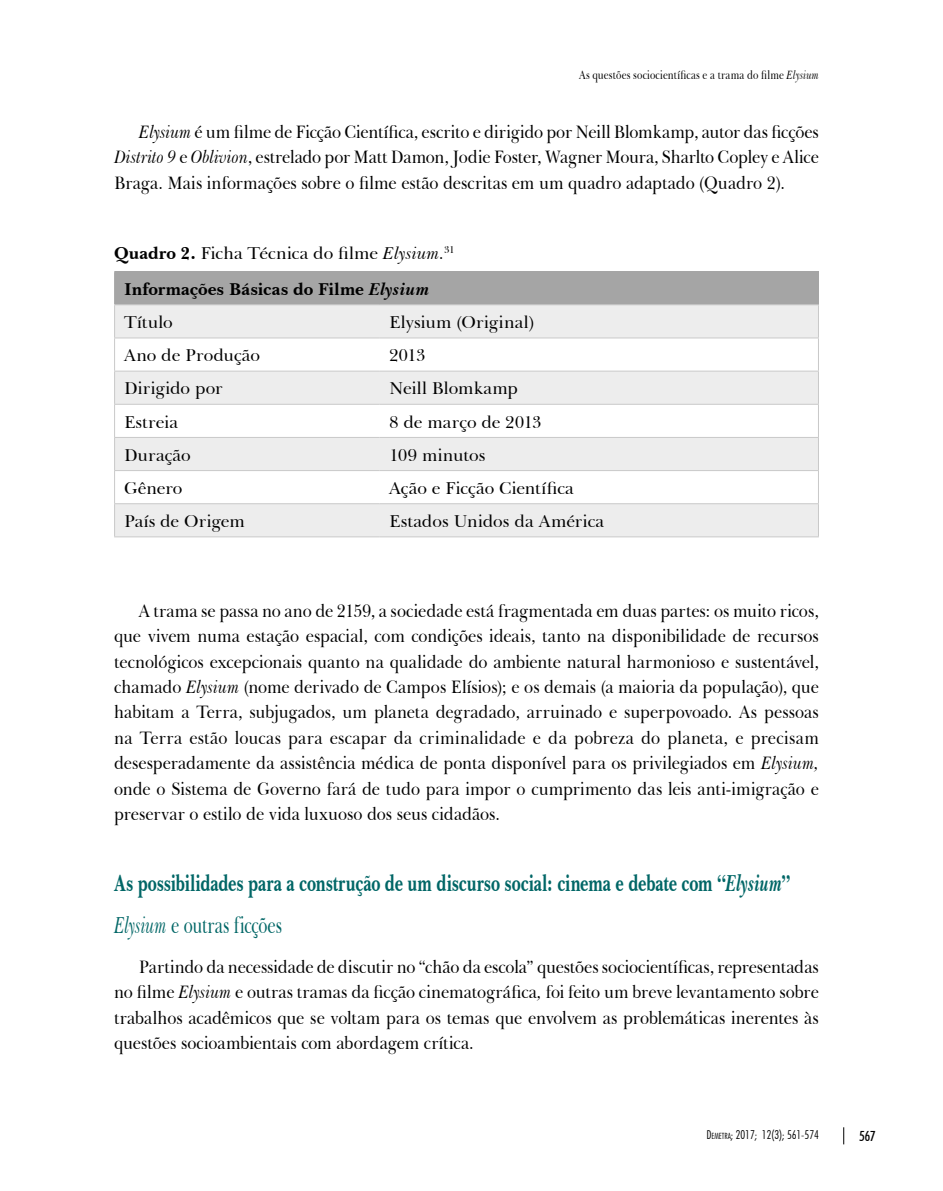
<style>
.page{position:relative;width:943px;height:1191px;background:#fff}
.page>*{position:absolute;margin:0;border:0;box-sizing:border-box;transform-origin:0 0}
.t1{font:700 23.62px/41.1px "Baskerville BT";letter-spacing:-.01em;color:#066;scale:.7 1}
.t2{font:18.38px/25.4px "Baskerville BT";color:#000;text-align:justify;scale:.9 1}
.t3{font:17.5px "Baskerville BT";color:#000}
.t4{font:700 17.5px/35.7px "Baskerville BT";color:#000}
.t5{font:500 condensed 14px "Futura BT";color:#000}
.t6{font:12.25px "Baskerville BT";letter-spacing:.02em;color:#000;scale:.8 1}
.t7{font:300 condensed 12.25px "Futura BT";color:#000}
.s1{font-style:italic}
.s2{font-weight:400}
.s3{font-weight:400;font-style:italic}
.s4{font-style:inherit}
.s5{font-size:8.58px}
</style>
<div class="page">
<svg style="left:843px;top:1127px;width:1px;height:17px"></svg>
<div style="left:115px;top:272px;width:703px;height:33px;background:#a5a5a5"></div>
<svg style="left:115px;top:305px;width:703px;height:231px;fill:#ededed"></svg>
<hr style="left:114px;top:272px;width:1px;height:32px;background:#a5a5a5">
<hr style="left:114px;top:271px;width:265px;height:1px;background:#a5a5a5">
<hr style="left:379px;top:271px;width:440px;height:1px;background:#a5a5a5">
<hr style="left:818px;top:272px;width:1px;height:32px;background:#a5a5a5">
<hr style="left:114px;top:305px;width:1px;height:32px;background:#c9c9c9">
<hr style="left:818px;top:305px;width:1px;height:32px;background:#c9c9c9">
<hr style="left:114px;top:338px;width:1px;height:33px;background:#c9c9c9">
<hr style="left:818px;top:338px;width:1px;height:33px;background:#c9c9c9">
<hr style="left:114px;top:371px;width:1px;height:33px;background:#c9c9c9">
<hr style="left:818px;top:371px;width:1px;height:33px;background:#c9c9c9">
<hr style="left:114px;top:405px;width:1px;height:32px;background:#c9c9c9">
<hr style="left:818px;top:405px;width:1px;height:32px;background:#c9c9c9">
<hr style="left:114px;top:438px;width:1px;height:32px;background:#c9c9c9">
<hr style="left:818px;top:438px;width:1px;height:32px;background:#c9c9c9">
<hr style="left:114px;top:471px;width:1px;height:32px;background:#c9c9c9">
<hr style="left:818px;top:471px;width:1px;height:32px;background:#c9c9c9">
<hr style="left:114px;top:504px;width:1px;height:32px;background:#c9c9c9">
<hr style="left:114px;top:304px;width:265px;height:1px;background:#c9c9c9">
<hr style="left:379px;top:304px;width:440px;height:1px;background:#c9c9c9">
<hr style="left:114px;top:337px;width:265px;height:1px;background:#c9c9c9">
<hr style="left:379px;top:337px;width:440px;height:1px;background:#c9c9c9">
<hr style="left:114px;top:371px;width:265px;height:1px;background:#c9c9c9">
<hr style="left:379px;top:371px;width:440px;height:1px;background:#c9c9c9">
<hr style="left:114px;top:404px;width:265px;height:1px;background:#c9c9c9">
<hr style="left:379px;top:404px;width:440px;height:1px;background:#c9c9c9">
<hr style="left:114px;top:437px;width:265px;height:1px;background:#c9c9c9">
<hr style="left:379px;top:437px;width:440px;height:1px;background:#c9c9c9">
<hr style="left:114px;top:470px;width:265px;height:1px;background:#c9c9c9">
<hr style="left:379px;top:470px;width:440px;height:1px;background:#c9c9c9">
<hr style="left:114px;top:503px;width:265px;height:1px;background:#c9c9c9">
<hr style="left:379px;top:503px;width:440px;height:1px;background:#c9c9c9">
<hr style="left:114px;top:536px;width:265px;height:1px;background:#c9c9c9">
<hr style="left:379px;top:536px;width:440px;height:1px;background:#c9c9c9">
<hr style="left:818px;top:504px;width:1px;height:32px;background:#c9c9c9">
<p class="t6" style="left:579px;top:66px;width:301px">As questões sociocientíficas e a trama do filme <span class="s1">Elysium</span></p>
<p class="t2" style="left:114px;top:119px;width:784px;text-indent:25px"><span class="s1">Elysium</span> é um filme de Ficção Científica, escrito e dirigido por Neill Blomkamp, autor das ficções <span class="s1">Distrito 9</span> e <span class="s1">Oblivion</span>, estrelado por Matt Damon, Jodie Foster, Wagner Moura, Sharlto Copley e Alice Braga. Mais informações sobre o filme estão descritas em um quadro adaptado (Quadro 2).</p>
<p class="t4" style="left:124px;top:235px;width:332px;text-indent:-10px">Quadro 2. <span class="s2">Ficha Técnica do filme</span> <span class="s3">Elysium.</span><sup>31<br></sup>Informações Básicas do Filme <span class="s1">Elysium</span></p>
<p class="t3" style="left:124px;top:310px;width:50px">Título</p>
<p class="t3" style="left:389px;top:310px;width:146px">Elysium (Original)</p>
<p class="t3" style="left:124px;top:343px;width:137px">Ano de Produção</p>
<p class="t3" style="left:389px;top:343px;width:38px">2013</p>
<p class="t3" style="left:124px;top:376px;width:100px">Dirigido por</p>
<p class="t3" style="left:389px;top:376px;width:131px">Neill Blomkamp</p>
<p class="t3" style="left:124px;top:409px;width:55px">Estreia</p>
<p class="t3" style="left:389px;top:409px;width:154px">8 de março de 2013</p>
<p class="t3" style="left:124px;top:443px;width:68px">Duração</p>
<p class="t3" style="left:389px;top:443px;width:98px">109 minutos</p>
<p class="t3" style="left:124px;top:476px;width:60px">Gênero</p>
<p class="t3" style="left:389px;top:476px;width:186px">Ação e Ficção Científica</p>
<p class="t3" style="left:124px;top:509px;width:122px">País de Origem</p>
<p class="t3" style="left:389px;top:509px;width:217px">Estados Unidos da América</p>
<p class="t2" style="left:114px;top:597px;width:784px;text-indent:25px">A trama se passa no ano de 2159, a sociedade está fragmentada em duas partes: os muito ricos, que vivem numa estação espacial, com condições ideais, tanto na disponibilidade de recursos tecnológicos excepcionais quanto na qualidade do ambiente natural harmonioso e sustentável, chamado <span class="s1">Elysium</span> (nome derivado de Campos Elísios); e os demais (a maioria da população), que habitam a Terra, subjugados, um planeta degradado, arruinado e superpovoado. As pessoas na Terra estão loucas para escapar da criminalidade e da pobreza do planeta, e precisam desesperadamente da assistência médica de ponta disponível para os privilegiados em <span class="s1">Elysium, </span>onde o Sistema de Governo fará de tudo para impor o cumprimento das leis anti-imigração e preservar o estilo de vida luxuoso dos seus cidadãos.</p>
<p class="t1" style="left:114px;top:862px;width:967px">As possibilidades para a construção de um discurso social: cinema e debate com “<span class="s1">Elysium</span>”<br><span class="s3">Elysium</span> <span class="s2">e outras ficções</span></p>
<p class="t2" style="left:114px;top:953px;width:784px;text-indent:25px">Partindo da necessidade de discutir no “chão da escola” questões sociocientíficas, representadas no filme <span class="s1">Elysium</span> e outras tramas da ficção cinematográfica<span class="s1">,</span> foi feito um breve levantamento sobre trabalhos acadêmicos que se voltam para os temas que envolvem as problemáticas inerentes às questões socioambientais com abordagem crítica.</p>
<p class="t7" style="left:706px;top:1127px;width:114px"><span class="s4">D</span><span class="s5">EMETRA</span><span class="s4">; 2017;</span> 12(3); 561-574</p>
<p class="t5" style="left:859px;top:1127px;width:18px">567</p>
</div>
